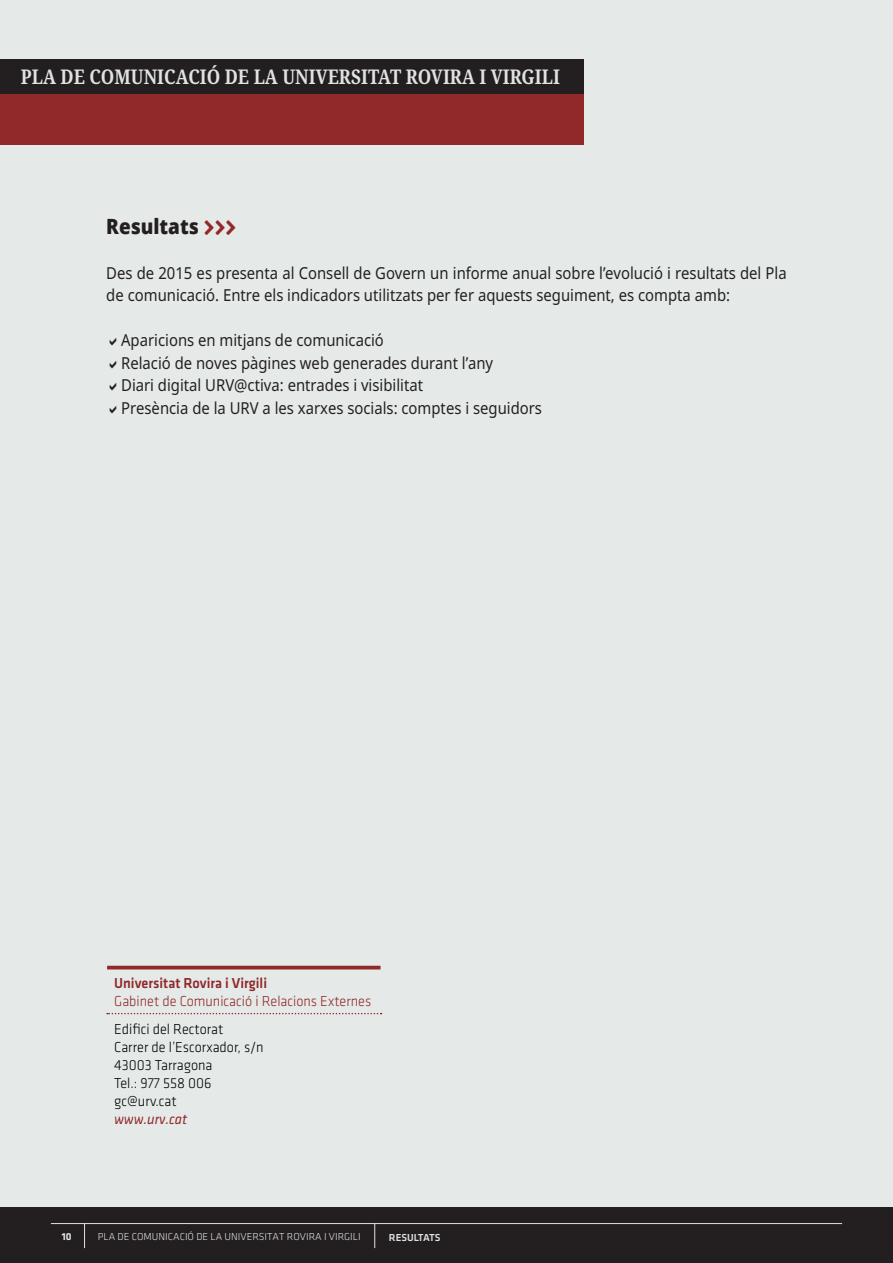
<style>
.page{position:relative;width:893px;height:1263px;background:#e5eae8}
.page>*{position:absolute;margin:0;border:0;box-sizing:border-box;transform-origin:0 0}
.t1{font:800 21px "Open Sans";color:#231f20;scale:.9 1}
.t2{font:700 20.25px "Noto Serif";color:#e0e3e0;scale:.85 1}
.t3{font:16.5px/22.5px "Noto Sans";color:#231f20;scale:.9 1}
.t4{font:300 15px "Klavika";color:#000001;scale:.95 1}
.t5{font:300 15px "Klavika";color:#91282a;scale:.95 1}
.t6{font:500 15px "Klavika";color:#91282a;scale:.95 1}
.t7{font:italic 15px "Klavika";color:#91282a;scale:.95 1}
.t8{font:10.5px "Klavika Light OSF";color:#e0e3e0}
.t9{font:500 10.5px "Klavika";letter-spacing:-.005em;color:#e0e3e0}
.t10{font:700 10.5px "Klavika";color:#e0e3e0}
.s1{font-family:"Guifxv 2 Transports";font-weight:400;color:#92282a}
</style>
<div class="page">
<div style="left:0;top:94px;width:584px;height:51px;background:#91282a"></div>
<div style="left:0;top:60px;width:584px;height:34px;background:#231f20"></div>
<div style="left:0;top:1208px;width:893px;height:55px;background:#231f20"></div>
<hr style="left:51px;top:1223px;width:791px;height:1px;background:#e0e3e0">
<svg style="left:84px;top:1224px;width:1px;height:24px"></svg>
<svg style="left:374px;top:1224px;width:1px;height:24px"></svg>
<hr style="left:107px;top:966px;width:273px;height:3px;background:#91282a">
<svg style="left:107px;top:1013px;width:275px;height:1px"></svg>
<p class="t2" style="left:21px;top:63px;width:636px">PLA DE COMUNICACIÓ DE LA UNIVERSITAT ROVIRA I VIRGILI</p>
<p class="t1" style="left:106px;top:210px;width:146px">Resultats <span class="s1">&gt;&gt;&gt;</span></p>
<p class="t3" style="left:106px;top:261px;width:757px">Des de 2015 es presenta al Consell de Govern un informe anual sobre l’evolució i resultats del Pla de comunicació. Entre els indicadors utilitzats per fer aquests seguiment, es compta amb:</p>
<p class="t3" style="left:121px;top:329px;width:293px">Aparicions en mitjans de comunicació</p>
<p class="t3" style="left:121px;top:351px;width:415px">Relació de noves pàgines web generades durant l’any</p>
<p class="t3" style="left:121px;top:374px;width:337px">Diari digital URV@ctiva: entrades i visibilitat</p>
<p class="t3" style="left:121px;top:396px;width:469px">Presència de la URV a les xarxes socials: comptes i seguidors</p>
<p class="t6" style="left:114px;top:974px;width:162px">Universitat Rovira i Virgili</p>
<p class="t5" style="left:114px;top:992px;width:272px">Gabinet de Comunicació i Relacions Externes</p>
<p class="t4" style="left:114px;top:1020px;width:116px">Edifici del Rectorat</p>
<p class="t4" style="left:114px;top:1038px;width:159px">Carrer de l’Escorxador, s/n</p>
<p class="t4" style="left:114px;top:1056px;width:105px">43003 Tarragona</p>
<p class="t4" style="left:114px;top:1074px;width:104px">Tel.: 977 558 006</p>
<p class="t4" style="left:114px;top:1092px;width:67px">gc@urv.cat</p>
<p class="t7" style="left:114px;top:1111px;width:78px">www.urv.cat</p>
<p class="t10" style="left:62px;top:1231px;width:11px">10</p>
<p class="t8" style="left:98px;top:1231px;width:264px">PLA DE COMUNICACIÓ DE LA UNIVERSITAT ROVIRA I VIRGILI</p>
<p class="t9" style="left:389px;top:1231px;width:53px">RESULTATS</p>
</div>
